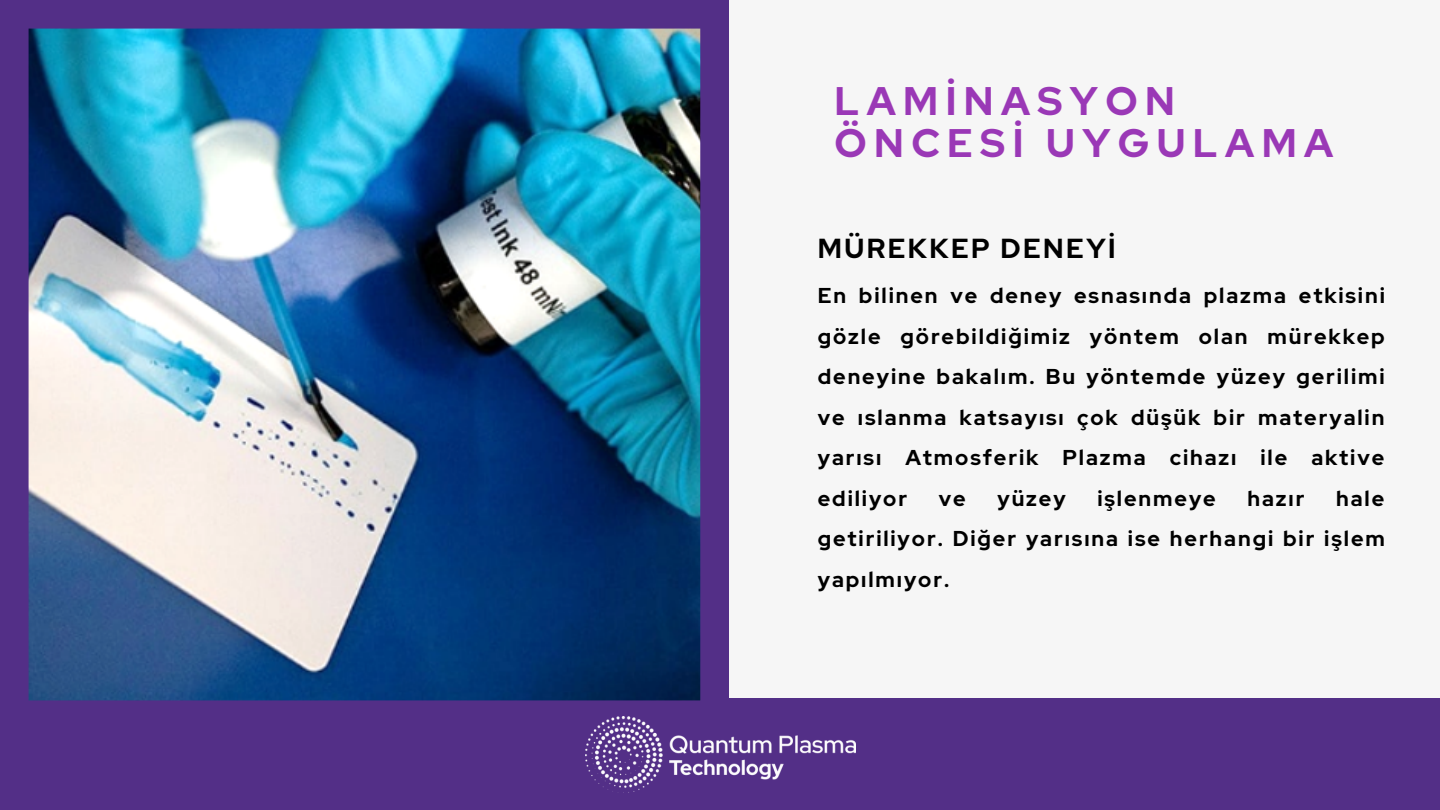
<style>
.page{position:relative;width:1440px;height:810px;background:#f6f6f6}
.page>*{position:absolute;margin:0;border:0;box-sizing:border-box;transform-origin:0 0}
.t1{font:700 39.7px/41.7px "Red Hat Display";letter-spacing:.185em;color:#9a38b6}
.t2{font:700 27.4px "Red Hat Display";letter-spacing:.09em;color:#000}
.t3{font:700 21.4px/40.5px "Red Hat Display";letter-spacing:.09em;color:#000;text-align:justify}
</style>
<div class="page">
<div style="left:1px;top:698px;width:1439px;height:112px;background:#532f87"></div>
<img style="left:0;top:0;width:729px;height:729px">
<img style="left:585px;top:716px;width:270px;height:77px">
<h1 class="t1" style="left:835px;top:80px;width:500px">LAMİNASYON<br>ÖNCESİ UYGULAMA</h1>
<p class="t2" style="left:818px;top:230px;width:299px">MÜREKKEP DENEYİ</p>
<p class="t3" style="left:818px;top:275px;width:569px">En bilinen ve deney esnasında plazma etkisini gözle görebildiğimiz yöntem olan mürekkep deneyine bakalım. Bu yöntemde yüzey gerilimi ve ıslanma katsayısı çok düşük bir materyalin yarısı Atmosferik Plazma cihazı ile aktive ediliyor</p>
<p class="t3" style="left:939px;top:478px;width:28px">ve</p>
<p class="t3" style="left:997px;top:478px;width:70px">yüzey</p>
<p class="t3" style="left:1097px;top:478px;width:120px">işlenmeye</p>
<p class="t3" style="left:1248px;top:478px;width:58px">hazır</p>
<p class="t3" style="left:818px;top:478px;width:569px;text-indent:518px">hale getiriliyor. Diğer yarısına ise herhangi bir işlem yapılmıyor.</p>
</div>
